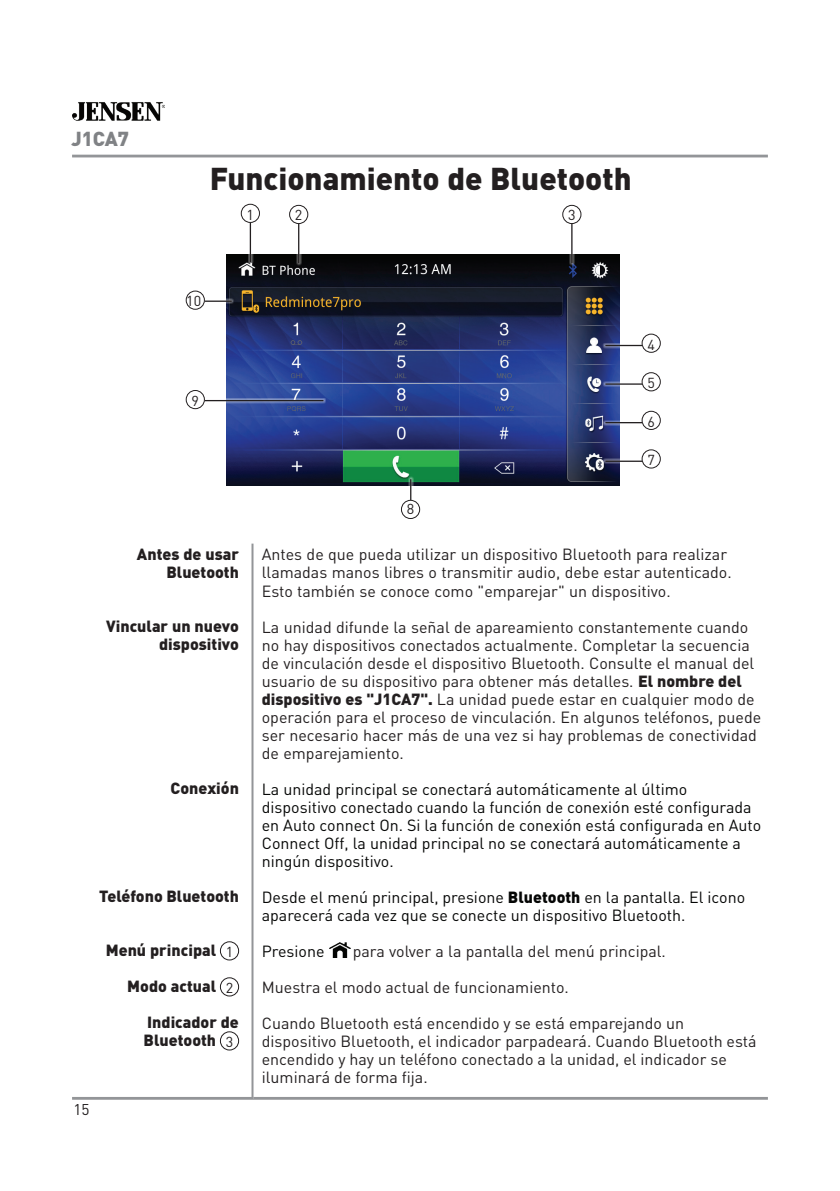
<style>
.page{position:relative;width:840px;height:1191px;background:#fff}
.page>*{position:absolute;margin:0;border:0;box-sizing:border-box;transform-origin:0 0}
.t1{font:900 31.2px "DIN Pro";color:#231f20}
.t2{font:900 20px "DIN Pro";color:#808285}
.t3{font:16px/18px "DIN Pro";color:#231f20}
.t4{font:16px/18px "DIN Pro";color:#050605}
.t5{font:900 16px/18px "DIN Pro";color:#231f20;text-align:right}
.t6{font:15.4px "DIN Pro";color:#231f20}
.t7{font:14.4px "DIN Pro";color:#231f20}
.s1{font-weight:900}
</style>
<div class="page">
<hr style="left:72px;top:155px;width:695px;height:2px;background:#939598">
<hr style="left:72px;top:1097px;width:695px;height:2px;background:#939598">
<img style="left:72px;top:102px;width:92px;height:19px">
<img style="left:329px;top:942px;width:21px;height:15px">
<div style="left:220px;top:941px;width:19px;height:19px;border:1px solid #231f20;border-radius:50%"></div>
<div style="left:220px;top:977px;width:19px;height:19px;border:1px solid #231f20;border-radius:50%"></div>
<div style="left:220px;top:1031px;width:19px;height:19px;border:1px solid #231f20;border-radius:50%"></div>
<hr style="left:251px;top:543px;width:2px;height:556px;background:#939598">
<img style="left:226px;top:255px;width:393px;height:230px">
<svg style="left:247px;top:223px;width:6px;height:42px"></svg>
<hr style="left:249px;top:216px;width:2px;height:46px;background:#231f20">
<svg style="left:241px;top:204px;width:19px;height:19px"></svg>
<div style="left:241px;top:204px;width:18px;height:18px;background:#fff;border-radius:50%"></div>
<div style="left:241px;top:204px;width:19px;height:19px;border:1px solid #231f20;border-radius:50%"></div>
<svg style="left:296px;top:224px;width:5px;height:42px"></svg>
<hr style="left:298px;top:217px;width:1px;height:46px;background:#231f20">
<svg style="left:568px;top:224px;width:6px;height:42px"></svg>
<hr style="left:571px;top:217px;width:1px;height:46px;background:#231f20">
<svg style="left:291px;top:205px;width:17px;height:19px"></svg>
<div style="left:289px;top:205px;width:18px;height:18px;background:#fff;border-radius:50%"></div>
<div style="left:289px;top:205px;width:19px;height:19px;border:1px solid #231f20;border-radius:50%"></div>
<svg style="left:564px;top:205px;width:17px;height:19px"></svg>
<div style="left:562px;top:205px;width:18px;height:18px;background:#fff;border-radius:50%"></div>
<div style="left:562px;top:205px;width:19px;height:19px;border:1px solid #231f20;border-radius:50%"></div>
<svg style="left:408px;top:476px;width:5px;height:24px"></svg>
<hr style="left:410px;top:479px;width:1px;height:36px;background:#231f20">
<svg style="left:401px;top:500px;width:19px;height:19px"></svg>
<div style="left:401px;top:500px;width:18px;height:18px;background:#fff;border-radius:50%"></div>
<div style="left:401px;top:500px;width:19px;height:19px;border:1px solid #231f20;border-radius:50%"></div>
<svg style="left:205px;top:398px;width:120px;height:5px"></svg>
<hr style="left:195px;top:400px;width:128px;height:1px;background:#231f20">
<svg style="left:226px;top:298px;width:8px;height:6px"></svg>
<hr style="left:195px;top:300px;width:37px;height:2px;background:#231f20">
<svg style="left:186px;top:390px;width:18px;height:19px"></svg>
<div style="left:186px;top:390px;width:18px;height:19px;background:#fff;border-radius:50%"></div>
<div style="left:186px;top:390px;width:19px;height:19px;border:1px solid #231f20;border-radius:50%"></div>
<svg style="left:186px;top:291px;width:19px;height:19px"></svg>
<div style="left:186px;top:291px;width:18px;height:18px;background:#fff;border-radius:50%"></div>
<div style="left:186px;top:291px;width:19px;height:18px;border:1px solid #231f20;border-radius:50%"></div>
<svg style="left:602px;top:343px;width:39px;height:5px"></svg>
<hr style="left:605px;top:345px;width:45px;height:1px;background:#231f20">
<svg style="left:602px;top:381px;width:18px;height:6px"></svg>
<hr style="left:605px;top:383px;width:45px;height:2px;background:#231f20">
<svg style="left:602px;top:420px;width:39px;height:6px"></svg>
<hr style="left:605px;top:422px;width:45px;height:1px;background:#231f20">
<svg style="left:602px;top:458px;width:18px;height:6px"></svg>
<hr style="left:605px;top:460px;width:45px;height:2px;background:#231f20">
<svg style="left:643px;top:334px;width:17px;height:19px"></svg>
<div style="left:641px;top:334px;width:19px;height:18px;background:#fff;border-radius:50%"></div>
<div style="left:641px;top:334px;width:19px;height:19px;border:1px solid #231f20;border-radius:50%"></div>
<svg style="left:643px;top:372px;width:17px;height:19px"></svg>
<div style="left:641px;top:373px;width:19px;height:18px;background:#fff;border-radius:50%"></div>
<div style="left:641px;top:372px;width:19px;height:19px;border:1px solid #231f20;border-radius:50%"></div>
<svg style="left:643px;top:411px;width:17px;height:19px"></svg>
<div style="left:641px;top:411px;width:19px;height:18px;background:#fff;border-radius:50%"></div>
<div style="left:641px;top:411px;width:19px;height:19px;border:1px solid #231f20;border-radius:50%"></div>
<svg style="left:646px;top:450px;width:14px;height:18px"></svg>
<div style="left:641px;top:450px;width:19px;height:18px;background:#fff;border-radius:50%"></div>
<div style="left:641px;top:449px;width:19px;height:19px;border:1px solid #231f20;border-radius:50%"></div>
<p class="t2" style="left:71px;top:126px;width:59px">J1CA7</p>
<h1 class="t1" style="left:210px;top:158px;width:423px">Funcionamiento de Bluetooth</h1>
<p class="t7" style="left:246px;top:205px;width:9px">1</p>
<p class="t7" style="left:295px;top:205px;width:9px">2</p>
<p class="t7" style="left:567px;top:205px;width:9px">3</p>
<p class="t7" style="left:186px;top:291px;width:16px">10</p>
<p class="t7" style="left:191px;top:391px;width:9px">9</p>
<p class="t7" style="left:406px;top:499px;width:9px">8</p>
<p class="t7" style="left:647px;top:334px;width:9px">4</p>
<p class="t7" style="left:647px;top:373px;width:9px">5</p>
<p class="t7" style="left:647px;top:412px;width:9px">6</p>
<p class="t7" style="left:647px;top:450px;width:9px">7</p>
<p class="t5" style="left:137px;top:544px;width:103px">Antes de usar<br>Bluetooth</p>
<p class="t5" style="left:106px;top:616px;width:134px">Vincular un nuevo dispositivo</p>
<p class="t5" style="left:170px;top:778px;width:70px">Conexión</p>
<p class="t5" style="left:99px;top:886px;width:141px">Teléfono Bluetooth</p>
<p class="t5" style="left:106px;top:940px;width:129px">Menú principal <sub>1</sub></p>
<p class="t5" style="left:127px;top:976px;width:107px">Modo actual <sub>2</sub></p>
<p class="t5" style="left:143px;top:1012px;width:97px;text-align:left">Indicador de<br>Bluetooth <sub>3</sub></p>
<p class="t6" style="left:73px;top:1098px;width:18px">15</p>
<p class="t3" style="left:262px;top:545px;width:471px">Antes de que pueda utilizar un dispositivo Bluetooth para realizar llamadas manos libres o transmitir audio, debe estar autenticado.<br>Esto también se conoce como "emparejar" un dispositivo.</p>
<p class="t3" style="left:262px;top:617px;width:500px">La unidad difunde la señal de apareamiento constantemente cuando no hay dispositivos conectados actualmente. Completar la secuencia de vinculación desde el dispositivo Bluetooth. Consulte el manual del usuario de su dispositivo para obtener más detalles. <span class="s1">El nombre del dispositivo es "J1CA7".</span> La unidad puede estar en cualquier modo de operación para el proceso de vinculación. En algunos teléfonos, puede ser necesario hacer más de una vez si hay problemas de conectividad de emparejamiento.</p>
<p class="t4" style="left:262px;top:779px;width:500px">La unidad principal se conectará automáticamente al último dispositivo conectado cuando la función de conexión esté configurada en Auto connect On. Si la función de conexión está configurada en Auto Connect Off, la unidad principal no se conectará automáticamente a ningún dispositivo.</p>
<p class="t4" style="left:262px;top:887px;width:484px">Desde el menú principal, presione <span class="s1">Bluetooth</span> en la pantalla. El icono aparecerá cada vez que se conecte un dispositivo Bluetooth.</p>
<p class="t4" style="left:262px;top:941px;width:64px">Presione</p>
<p class="t3" style="left:352px;top:941px;width:314px">para volver a la pantalla del menú principal.</p>
<p class="t3" style="left:262px;top:977px;width:308px">Muestra el modo actual de funcionamiento.</p>
<p class="t3" style="left:262px;top:1013px;width:496px">Cuando Bluetooth está encendido y se está emparejando un dispositivo Bluetooth, el indicador parpadeará. Cuando Bluetooth está encendido y hay un teléfono conectado a la unidad, el indicador se iluminará de forma fija.</p>
</div>
